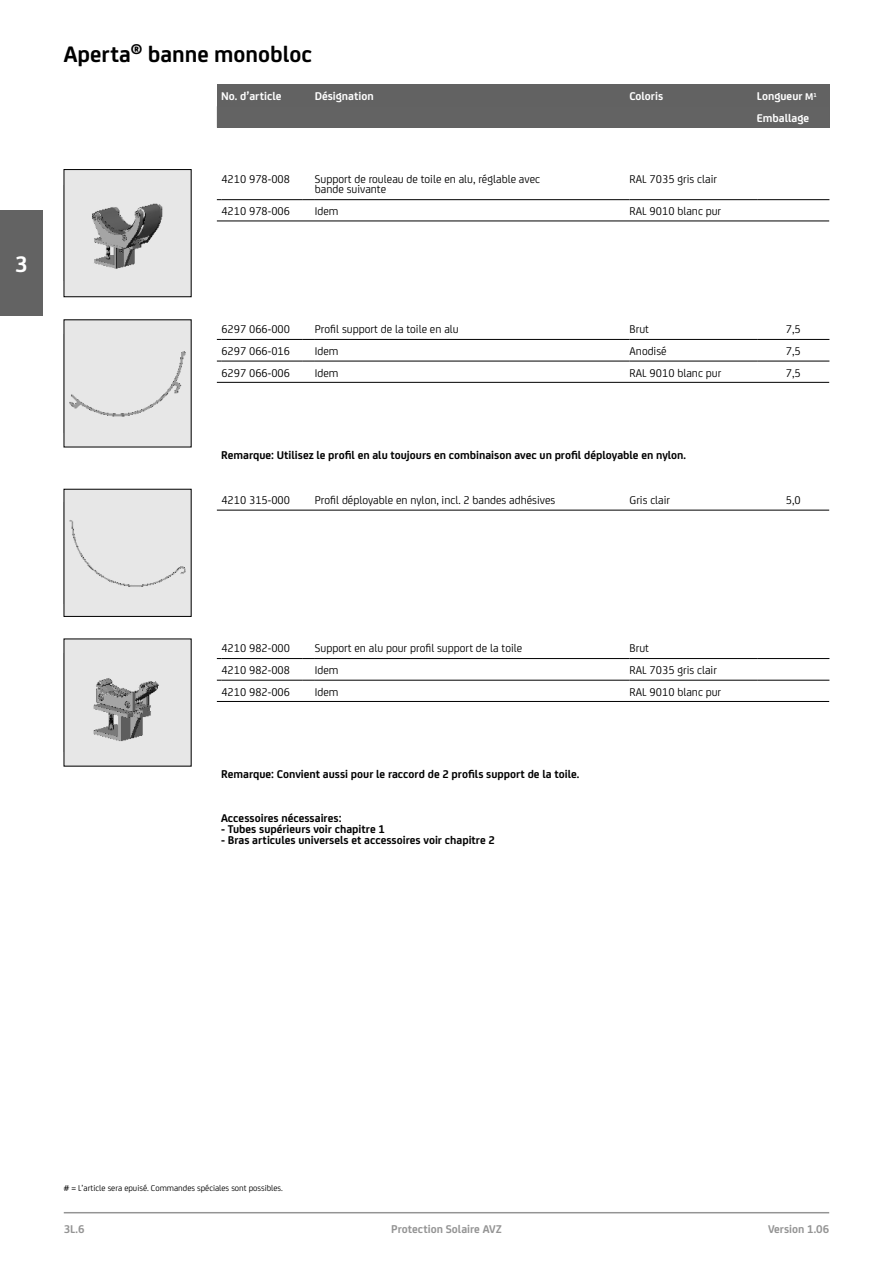
<style>
.page{position:relative;width:893px;height:1263px;background:#fff}
.page>*{position:absolute;margin:0;border:0;box-sizing:border-box;transform-origin:0 0}
.t1{font:700 24px "FS Joey";color:#000}
.t2{font:700 24px "FS Joey";color:#fff}
.t3{font:12px/10.5px "FS Joey";color:#000}
.t4{font:700 12px "FS Joey";color:#000}
.t5{font:700 12px/21.3px "FS Joey";color:#fff}
.t6{font:700 12px "FS Joey";color:#949494}
.t7{font:9px "FS Joey";color:#000}
.s1{font-size:10.5px}
</style>
<div class="page">
<div style="left:0;top:210px;width:43px;height:106px;background:#636363"></div>
<hr style="left:64px;top:1212px;width:765px;height:1px;background:#949494">
<div style="left:217px;top:84px;width:612px;height:44px;background:#626262"></div>
<hr style="left:217px;top:221px;width:612px;height:1px;background:#000">
<hr style="left:221px;top:199px;width:81px;height:1px;background:#000">
<svg style="left:302px;top:199px;width:13px;height:1px"></svg>
<hr style="left:315px;top:199px;width:315px;height:1px;background:#000">
<hr style="left:630px;top:199px;width:127px;height:1px;background:#000">
<hr style="left:757px;top:199px;width:72px;height:1px;background:#000">
<div style="left:64px;top:170px;width:127px;height:127px;background:#e7e7e7"></div>
<img style="left:92px;top:203px;width:71px;height:66px">
<div style="left:64px;top:169px;width:127px;height:128px;border:1px solid #000"></div>
<hr style="left:217px;top:382px;width:612px;height:1px;background:#000">
<hr style="left:221px;top:339px;width:81px;height:1px;background:#000">
<svg style="left:302px;top:339px;width:13px;height:1px"></svg>
<hr style="left:315px;top:339px;width:315px;height:1px;background:#000">
<hr style="left:630px;top:339px;width:127px;height:1px;background:#000">
<hr style="left:757px;top:339px;width:72px;height:1px;background:#000">
<hr style="left:221px;top:361px;width:81px;height:1px;background:#000">
<svg style="left:302px;top:361px;width:13px;height:1px"></svg>
<hr style="left:315px;top:361px;width:315px;height:1px;background:#000">
<hr style="left:630px;top:361px;width:127px;height:1px;background:#000">
<hr style="left:757px;top:361px;width:72px;height:1px;background:#000">
<div style="left:64px;top:320px;width:127px;height:127px;background:#e7e7e7"></div>
<img style="left:69px;top:351px;width:117px;height:66px">
<hr style="left:217px;top:510px;width:612px;height:1px;background:#000">
<div style="left:64px;top:489px;width:127px;height:127px;background:#e7e7e7"></div>
<img style="left:69px;top:520px;width:117px;height:67px">
<hr style="left:217px;top:701px;width:612px;height:1px;background:#000">
<hr style="left:221px;top:658px;width:81px;height:1px;background:#000">
<svg style="left:302px;top:658px;width:13px;height:1px"></svg>
<hr style="left:315px;top:658px;width:315px;height:1px;background:#000">
<hr style="left:630px;top:658px;width:127px;height:1px;background:#000">
<hr style="left:757px;top:658px;width:72px;height:1px;background:#000">
<hr style="left:221px;top:680px;width:81px;height:1px;background:#000">
<svg style="left:302px;top:680px;width:13px;height:1px"></svg>
<hr style="left:315px;top:680px;width:315px;height:1px;background:#000">
<hr style="left:630px;top:680px;width:127px;height:1px;background:#000">
<hr style="left:757px;top:680px;width:72px;height:1px;background:#000">
<div style="left:64px;top:639px;width:127px;height:127px;background:#e7e7e7"></div>
<img style="left:93px;top:678px;width:66px;height:64px">
<h1 class="t2" style="left:15px;top:246px;width:14px">3</h1>
<h1 class="t1" style="left:64px;top:36px;width:250px">Aperta<sup>®</sup> banne monobloc</h1>
<p class="t5" style="left:221px;top:85px;width:62px">No. d’article</p>
<p class="t5" style="left:315px;top:85px;width:61px">Désignation</p>
<p class="t5" style="left:629px;top:85px;width:35px">Coloris</p>
<p class="t5" style="left:757px;top:85px;width:61px">Longueur <span class="s1">M</span><sup>1<br></sup>Emballage</p>
<p class="t3" style="left:221px;top:173px;width:70px">4210 978-008</p>
<p class="t3" style="left:315px;top:173px;width:227px">Support de rouleau de toile en alu, réglable avec bande suivante</p>
<p class="t3" style="left:630px;top:173px;width:89px">RAL 7035 gris clair</p>
<p class="t3" style="left:221px;top:205px;width:70px">4210 978-006</p>
<p class="t3" style="left:315px;top:205px;width:25px">Idem</p>
<p class="t3" style="left:630px;top:205px;width:93px">RAL 9010 blanc pur</p>
<p class="t3" style="left:221px;top:323px;width:70px">6297 066-000</p>
<p class="t3" style="left:315px;top:323px;width:145px">Profil support de la toile en alu</p>
<p class="t3" style="left:630px;top:323px;width:21px">Brut</p>
<p class="t3" style="left:786px;top:323px;width:16px">7,5</p>
<p class="t3" style="left:221px;top:345px;width:70px">6297 066-016</p>
<p class="t3" style="left:315px;top:345px;width:25px">Idem</p>
<p class="t3" style="left:630px;top:345px;width:39px">Anodisé</p>
<p class="t3" style="left:786px;top:345px;width:16px">7,5</p>
<p class="t3" style="left:221px;top:367px;width:70px">6297 066-006</p>
<p class="t3" style="left:315px;top:367px;width:25px">Idem</p>
<p class="t3" style="left:630px;top:367px;width:93px">RAL 9010 blanc pur</p>
<p class="t3" style="left:786px;top:367px;width:16px">7,5</p>
<p class="t4" style="left:221px;top:446px;width:466px">Remarque: Utilisez le profil en alu toujours en combinaison avec un profil déployable en nylon.</p>
<p class="t3" style="left:221px;top:494px;width:70px">4210 315-000</p>
<p class="t3" style="left:315px;top:494px;width:242px">Profil déployable en nylon, incl. 2 bandes adhésives</p>
<p class="t3" style="left:630px;top:494px;width:42px">Gris clair</p>
<p class="t3" style="left:786px;top:494px;width:16px">5,0</p>
<p class="t3" style="left:221px;top:642px;width:70px">4210 982-000</p>
<p class="t3" style="left:315px;top:642px;width:209px">Support en alu pour profil support de la toile</p>
<p class="t3" style="left:630px;top:642px;width:21px">Brut</p>
<p class="t3" style="left:221px;top:664px;width:70px">4210 982-008</p>
<p class="t3" style="left:315px;top:664px;width:25px">Idem</p>
<p class="t3" style="left:630px;top:664px;width:89px">RAL 7035 gris clair</p>
<p class="t3" style="left:221px;top:686px;width:70px">4210 982-006</p>
<p class="t3" style="left:315px;top:686px;width:25px">Idem</p>
<p class="t3" style="left:630px;top:686px;width:93px">RAL 9010 blanc pur</p>
<p class="t4" style="left:221px;top:765px;width:360px">Remarque: Convient aussi pour le raccord de 2 profils support de la toile.</p>
<p class="t4" style="left:221px;top:809px;width:122px">Accessoires nécessaires:</p>
<p class="t4" style="left:221px;top:820px;width:165px">- Tubes supérieurs voir chapitre 1</p>
<p class="t4" style="left:221px;top:831px;width:275px">- Bras articules universels et accessoires voir chapitre 2</p>
<p class="t7" style="left:64px;top:1181px;width:221px"># = L’article sera epuisé. Commandes spéciales sont possibles.</p>
<p class="t6" style="left:64px;top:1220px;width:22px">3L.6</p>
<p class="t6" style="left:391px;top:1220px;width:112px">Protection Solaire AVZ</p>
<p class="t6" style="left:768px;top:1220px;width:63px">Version 1.06</p>
</div>
